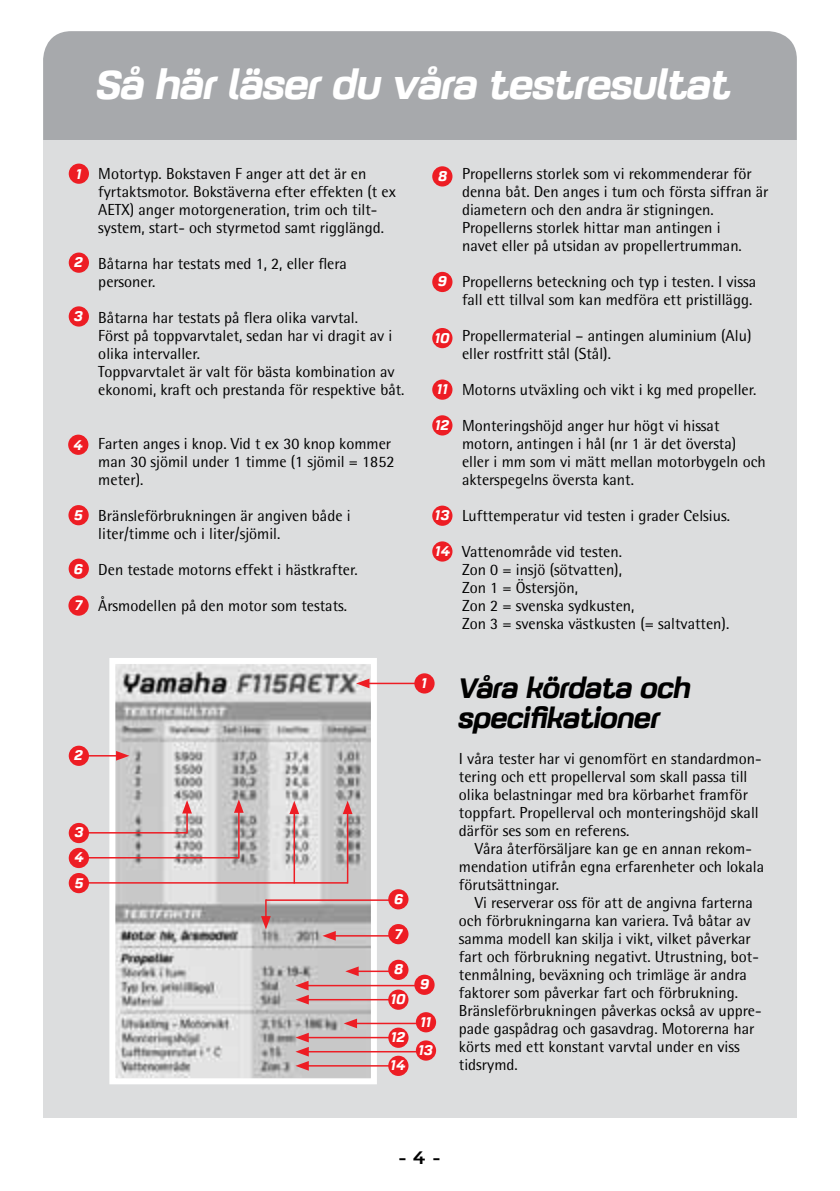
<style>
.page{position:relative;width:840px;height:1191px;background:#fff}
.page>*{position:absolute;margin:0;border:0;box-sizing:border-box;transform-origin:0 0}
.t1{font:700 40px "GFT Yamaha Motor Bold Italic OTF";color:#fff}
.t2{font:700 28px/30px "GFT Yamaha Motor Bold Italic OTF";color:#000}
.t3{font:18px "GFT Yamaha Motor Regular OTF";color:#000;scale:1.2 1}
.t4{font:16px/18px "Rotis Semi Sans";color:#000}
.t5{font:700 14px/29.8px "GFT Yamaha Motor Bold Italic OTF";letter-spacing:.05em;color:#fff}
</style>
<div class="page">
<div style="left:43px;top:31px;width:753px;height:178px;background:#a7a9ac;border-radius:28px"></div>
<div style="left:43px;top:140px;width:753px;height:978px;background:#dcddde"></div>
<div style="left:69px;top:164px;width:20px;height:20px;background:#ed1d24;border-radius:50%"></div>
<div style="left:69px;top:252px;width:20px;height:21px;background:#ed1d24;border-radius:50%"></div>
<div style="left:69px;top:306px;width:20px;height:20px;background:#ed1d24;border-radius:50%"></div>
<div style="left:68px;top:434px;width:20px;height:21px;background:#ed1d24;border-radius:50%"></div>
<div style="left:68px;top:505px;width:21px;height:20px;background:#ed1d24;border-radius:50%"></div>
<div style="left:69px;top:558px;width:20px;height:21px;background:#ed1d24;border-radius:50%"></div>
<div style="left:68px;top:595px;width:21px;height:21px;background:#ed1d24;border-radius:50%"></div>
<div style="left:432px;top:166px;width:20px;height:20px;background:#ed1d24;border-radius:50%"></div>
<div style="left:432px;top:272px;width:20px;height:20px;background:#ed1d24;border-radius:50%"></div>
<div style="left:432px;top:328px;width:20px;height:20px;background:#ed1d24;border-radius:50%"></div>
<div style="left:432px;top:379px;width:20px;height:21px;background:#ed1d24;border-radius:50%"></div>
<div style="left:432px;top:415px;width:20px;height:20px;background:#ed1d24;border-radius:50%"></div>
<div style="left:432px;top:505px;width:20px;height:21px;background:#ed1d24;border-radius:50%"></div>
<div style="left:432px;top:541px;width:20px;height:20px;background:#ed1d24;border-radius:50%"></div>
<img style="left:116px;top:665px;width:254px;height:412px">
<div style="left:109px;top:658px;width:268px;height:426px;border:6px solid #fff"></div>
<hr style="left:366px;top:682px;width:59px;height:2px;background:#ed1d24">
<svg style="left:356px;top:678px;width:13px;height:10px"></svg>
<div style="left:414px;top:673px;width:20px;height:20px;background:#ed1d24;border-radius:50%"></div>
<hr style="left:83px;top:755px;width:36px;height:1px;background:#ed1d24">
<svg style="left:116px;top:751px;width:13px;height:9px"></svg>
<div style="left:69px;top:745px;width:20px;height:21px;background:#ed1d24;border-radius:50%"></div>
<div style="left:69px;top:873px;width:20px;height:20px;background:#ed1d24;border-radius:50%"></div>
<hr style="left:293px;top:811px;width:2px;height:72px;background:#ed1d24">
<svg style="left:289px;top:800px;width:10px;height:14px"></svg>
<hr style="left:347px;top:811px;width:1px;height:72px;background:#ed1d24">
<svg style="left:342px;top:800px;width:10px;height:14px"></svg>
<hr style="left:85px;top:882px;width:262px;height:1px;background:#ed1d24">
<div style="left:69px;top:848px;width:20px;height:20px;background:#ed1d24;border-radius:50%"></div>
<hr style="left:238px;top:809px;width:1px;height:49px;background:#ed1d24">
<svg style="left:234px;top:799px;width:9px;height:14px"></svg>
<hr style="left:85px;top:857px;width:154px;height:1px;background:#ed1d24">
<svg style="left:261px;top:899px;width:9px;height:30px"></svg>
<hr style="left:266px;top:899px;width:123px;height:2px;background:#ed1d24">
<div style="left:388px;top:889px;width:20px;height:20px;background:#ed1d24;border-radius:50%"></div>
<hr style="left:332px;top:935px;width:64px;height:1px;background:#ed1d24">
<svg style="left:322px;top:931px;width:13px;height:9px"></svg>
<div style="left:388px;top:924px;width:20px;height:20px;background:#ed1d24;border-radius:50%"></div>
<hr style="left:355px;top:970px;width:37px;height:2px;background:#ed1d24">
<svg style="left:345px;top:966px;width:13px;height:10px"></svg>
<div style="left:388px;top:959px;width:20px;height:21px;background:#ed1d24;border-radius:50%"></div>
<hr style="left:305px;top:999px;width:91px;height:1px;background:#ed1d24">
<div style="left:388px;top:989px;width:20px;height:20px;background:#ed1d24;border-radius:50%"></div>
<hr style="left:305px;top:1036px;width:90px;height:2px;background:#ed1d24">
<div style="left:388px;top:1027px;width:20px;height:20px;background:#ed1d24;border-radius:50%"></div>
<hr style="left:354px;top:1022px;width:70px;height:2px;background:#ed1d24">
<svg style="left:343px;top:1018px;width:14px;height:10px"></svg>
<div style="left:415px;top:1012px;width:21px;height:20px;background:#ed1d24;border-radius:50%"></div>
<hr style="left:305px;top:1065px;width:93px;height:1px;background:#ed1d24">
<div style="left:388px;top:1055px;width:20px;height:21px;background:#ed1d24;border-radius:50%"></div>
<hr style="left:305px;top:1051px;width:120px;height:1px;background:#ed1d24">
<svg style="left:295px;top:1032px;width:13px;height:38px"></svg>
<div style="left:415px;top:1040px;width:21px;height:20px;background:#ed1d24;border-radius:50%"></div>
<hr style="left:305px;top:985px;width:113px;height:1px;background:#ed1d24">
<svg style="left:295px;top:980px;width:13px;height:24px"></svg>
<div style="left:414px;top:974px;width:20px;height:21px;background:#ed1d24;border-radius:50%"></div>
<hr style="left:186px;top:810px;width:2px;height:23px;background:#ed1d24">
<svg style="left:182px;top:800px;width:10px;height:13px"></svg>
<hr style="left:85px;top:832px;width:102px;height:1px;background:#ed1d24">
<div style="left:69px;top:823px;width:20px;height:20px;background:#ed1d24;border-radius:50%"></div>
<h1 class="t1" style="left:97px;top:60px;width:635px">Så här läser du våra testresultat</h1>
<p class="t5" style="left:77px;top:160px;width:6px">1</p>
<p class="t5" style="left:74px;top:247px;width:10px">2</p>
<p class="t5" style="left:74px;top:301px;width:10px">3</p>
<p class="t5" style="left:74px;top:430px;width:11px">4</p>
<p class="t5" style="left:74px;top:500px;width:10px">5</p>
<p class="t5" style="left:74px;top:554px;width:10px">6</p>
<p class="t5" style="left:75px;top:590px;width:9px">7</p>
<p class="t4" style="left:98px;top:164px;width:299px">Motortyp. Bokstaven F anger att det är en fyrtaktsmotor. Bokstäverna efter effekten (t ex AETX) anger motorgeneration, trim och tilt&shy;system, start- och styrmetod samt rigglängd.</p>
<p class="t4" style="left:98px;top:254px;width:250px">Båtarna har testats med 1, 2, eller flera personer.</p>
<p class="t4" style="left:98px;top:308px;width:307px">Båtarna har testats på flera olika varvtal.<br>Först på toppvarvtalet, sedan har vi dragit av i olika intervaller.<br>Toppvarvtalet är valt för bästa kombination av ekonomi, kraft och prestanda för respektive båt.</p>
<p class="t4" style="left:98px;top:434px;width:297px">Farten anges i knop. Vid t ex 30 knop kommer man 30 sjömil under 1 timme (1 sjömil = 1852 meter).</p>
<p class="t4" style="left:98px;top:506px;width:254px">Bränsleförbrukningen är angiven både i liter/timme och i liter/sjömil.</p>
<p class="t4" style="left:98px;top:560px;width:261px">Den testade motorns effekt i hästkrafter.</p>
<p class="t4" style="left:98px;top:596px;width:250px">Årsmodellen på den motor som testats.</p>
<p class="t5" style="left:438px;top:162px;width:10px">8</p>
<p class="t5" style="left:438px;top:266px;width:10px">9</p>
<p class="t5" style="left:435px;top:323px;width:16px">10</p>
<p class="t5" style="left:437px;top:374px;width:12px">11</p>
<p class="t5" style="left:435px;top:410px;width:15px">12</p>
<p class="t5" style="left:435px;top:500px;width:16px">13</p>
<p class="t5" style="left:435px;top:536px;width:16px">14</p>
<p class="t4" style="left:462px;top:164px;width:308px">Propellerns storlek som vi rekommenderar för denna båt. Den anges i tum och första siffran är diametern och den andra är stigningen.<br>Propellerns storlek hittar man antingen i<br>navet eller på utsidan av propellertrumman.</p>
<p class="t4" style="left:462px;top:272px;width:295px">Propellerns beteckning och typ i testen. I vissa fall ett tillval som kan medföra ett pristillägg.</p>
<p class="t4" style="left:462px;top:326px;width:291px">Propellermaterial – antingen aluminium (Alu) eller rostfritt stål (Stål).</p>
<p class="t4" style="left:462px;top:380px;width:296px">Motorns utväxling och vikt i kg med propeller.</p>
<p class="t4" style="left:462px;top:416px;width:305px">Monteringshöjd anger hur högt vi hissat motorn, antingen i hål (nr 1 är det översta) eller i mm som vi mätt mellan motorbygeln och akterspegelns översta kant.</p>
<p class="t4" style="left:462px;top:506px;width:269px">Lufttemperatur vid testen i grader Celsius.</p>
<p class="t4" style="left:462px;top:542px;width:269px">Vattenområde vid testen.<br>Zon 0 = insjö (sötvatten),<br>Zon 1 = Östersjön,<br>Zon 2 = svenska sydkusten,<br>Zon 3 = svenska västkusten (= saltvatten).</p>
<p class="t5" style="left:75px;top:740px;width:10px">2</p>
<p class="t5" style="left:75px;top:818px;width:10px">3</p>
<p class="t5" style="left:75px;top:842px;width:11px">4</p>
<p class="t5" style="left:75px;top:868px;width:10px">5</p>
<p class="t5" style="left:421px;top:668px;width:6px">1</p>
<p class="t5" style="left:394px;top:884px;width:10px">6</p>
<p class="t5" style="left:395px;top:919px;width:9px">7</p>
<p class="t5" style="left:391px;top:954px;width:16px">8<br>10</p>
<p class="t5" style="left:391px;top:1022px;width:15px">12</p>
<p class="t5" style="left:391px;top:1050px;width:16px">14</p>
<p class="t5" style="left:420px;top:969px;width:10px">9</p>
<p class="t5" style="left:420px;top:1007px;width:12px">11</p>
<p class="t5" style="left:418px;top:1035px;width:16px">13</p>
<h2 class="t2" style="left:458px;top:673px;width:233px">Våra kördata och specifikationer</h2>
<p class="t4" style="left:458px;top:749px;width:304px">I våra tester har vi genomfört en standardmon&shy;tering och ett propellerval som skall passa till olika belastningar med bra körbarhet framför toppfart. Propellerval och monteringshöjd skall därför ses som en referens.</p>
<p class="t4" style="left:458px;top:839px;width:306px;text-indent:16px">Våra återförsäljare kan ge en annan rekom&shy;mendation utifrån egna erfarenheter och lokala förutsättningar.</p>
<p class="t4" style="left:458px;top:893px;width:304px;text-indent:16px">Vi reserverar oss för att de angivna farterna och förbrukningarna kan variera. Två båtar av samma modell kan skilja i vikt, vilket påverkar fart och förbrukning negativt. Utrustning, bot&shy;tenmålning, beväxning och trimläge är andra faktorer som påverkar fart och förbrukning.<br>Bränsleförbrukningen påverkas också av uppre&shy;pade gaspådrag och gasavdrag. Motorerna har körts med ett konstant varvtal under en viss tidsrymd.</p>
<p class="t3" style="left:398px;top:1147px;width:37px">- 4 -</p>
</div>
